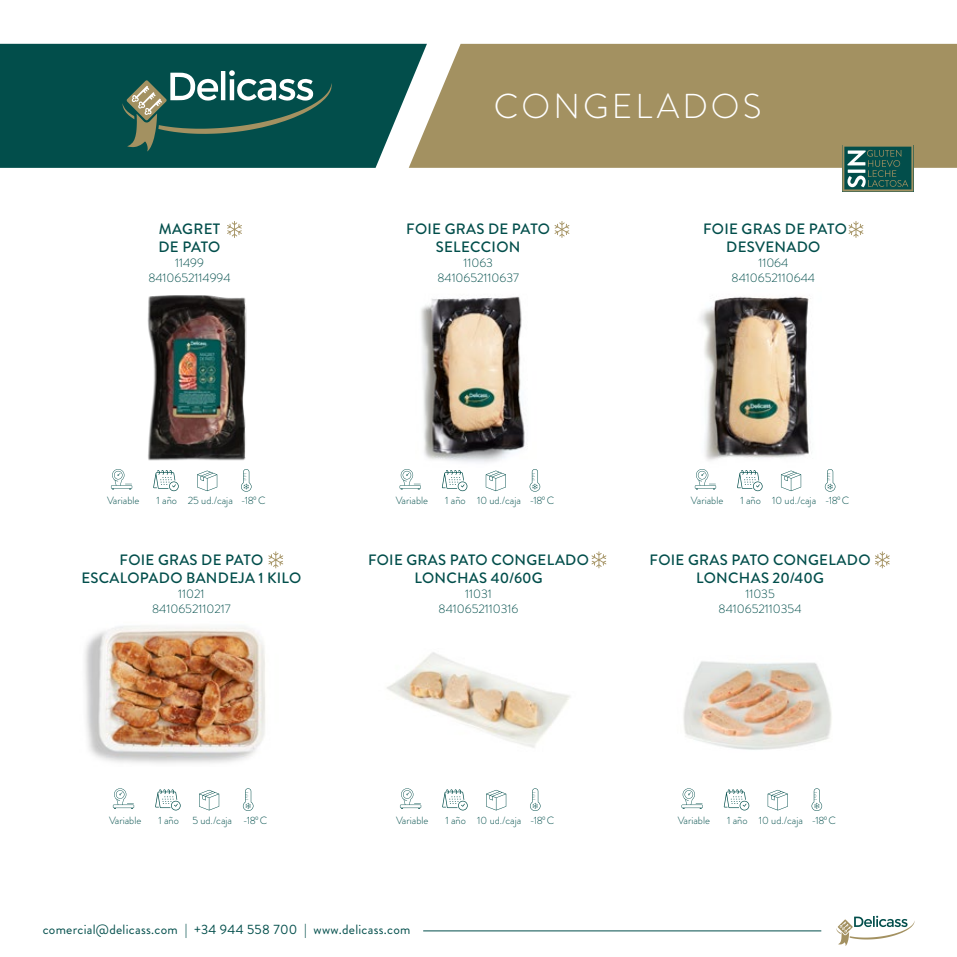
<style>
.page{position:relative;width:957px;height:957px;background:#fff}
.page>*{position:absolute;margin:0;border:0;box-sizing:border-box;transform-origin:0 0}
.t1{font:300 34.5px "Brandon Grotesque";letter-spacing:.09em;color:#fff}
.t2{font:500 15px/18px "Brandon Grotesque";letter-spacing:.02em;color:#024e4b;text-align:center}
.t3{font:13.5px "Brandon Grotesque";letter-spacing:.02em;color:#024e4b}
.t4{font:300 12.3px/15px "Brandon Grotesque";color:#024e4b;text-align:center}
.t5{font:300 10.5px "Brandon Grotesque";color:#024e4b}
</style>
<div class="page">
<div style="left:427px;top:44px;width:530px;height:124px;background:#a39161"></div>
<svg style="left:842px;top:145px;width:71px;height:46px"></svg>
<svg style="left:111px;top:469px;width:21px;height:20px"></svg>
<svg style="left:153px;top:470px;width:26px;height:21px"></svg>
<svg style="left:197px;top:470px;width:20px;height:21px"></svg>
<svg style="left:241px;top:469px;width:10px;height:23px"></svg>
<svg style="left:695px;top:469px;width:21px;height:20px"></svg>
<svg style="left:737px;top:470px;width:25px;height:21px"></svg>
<svg style="left:781px;top:470px;width:20px;height:21px"></svg>
<svg style="left:825px;top:469px;width:10px;height:23px"></svg>
<svg style="left:681px;top:788px;width:22px;height:21px"></svg>
<svg style="left:724px;top:789px;width:25px;height:21px"></svg>
<svg style="left:767px;top:790px;width:21px;height:20px"></svg>
<svg style="left:811px;top:788px;width:11px;height:23px"></svg>
<svg style="left:400px;top:788px;width:21px;height:21px"></svg>
<svg style="left:442px;top:789px;width:26px;height:21px"></svg>
<svg style="left:486px;top:790px;width:20px;height:20px"></svg>
<svg style="left:530px;top:788px;width:10px;height:23px"></svg>
<svg style="left:227px;top:221px;width:15px;height:17px"></svg>
<svg style="left:875px;top:551px;width:14px;height:17px"></svg>
<svg style="left:848px;top:221px;width:15px;height:17px"></svg>
<svg style="left:591px;top:551px;width:15px;height:17px"></svg>
<img style="left:387px;top:652px;width:183px;height:96px">
<img style="left:683px;top:661px;width:149px;height:89px">
<img style="left:147px;top:295px;width:100px;height:166px">
<img style="left:700px;top:296px;width:111px;height:165px">
<svg style="left:400px;top:469px;width:21px;height:20px"></svg>
<svg style="left:442px;top:470px;width:25px;height:21px"></svg>
<svg style="left:486px;top:470px;width:20px;height:21px"></svg>
<svg style="left:529px;top:469px;width:11px;height:23px"></svg>
<svg style="left:554px;top:221px;width:15px;height:17px"></svg>
<img style="left:421px;top:296px;width:104px;height:167px">
<svg style="left:113px;top:788px;width:21px;height:21px"></svg>
<svg style="left:155px;top:789px;width:26px;height:21px"></svg>
<svg style="left:199px;top:790px;width:20px;height:20px"></svg>
<svg style="left:243px;top:788px;width:10px;height:23px"></svg>
<svg style="left:268px;top:551px;width:15px;height:17px"></svg>
<img style="left:84px;top:626px;width:181px;height:138px">
<svg style="left:0;top:44px;width:427px;height:124px;fill:#024e4b"></svg>
<svg style="left:122px;top:70px;width:210px;height:81px"></svg>
<hr style="left:423px;top:930px;width:398px;height:1px;background:#024e4b">
<svg style="left:836px;top:915px;width:78px;height:31px"></svg>
<p class="t2" style="left:158px;top:220px;width:63px;text-align:left">MAGRET<br>DE PATO</p>
<p class="t4" style="left:148px;top:256px;width:84px">11499<br>8410652114994</p>
<h1 class="t1" style="left:494px;top:83px;width:269px">CONGELADOS</h1>
<p class="t2" style="left:406px;top:220px;width:145px">FOIE GRAS DE PATO<br>SELECCION</p>
<p class="t4" style="left:437px;top:256px;width:83px">11063<br>8410652110637</p>
<p class="t2" style="left:703px;top:220px;width:145px">FOIE GRAS DE PATO<br>DESVENADO</p>
<p class="t4" style="left:731px;top:256px;width:85px">11064<br>8410652110644</p>
<p class="t5" style="left:107px;top:493px;width:34px">Variable</p>
<p class="t5" style="left:156px;top:493px;width:110px">1 año 25 ud./caja -18º C</p>
<p class="t5" style="left:691px;top:493px;width:34px">Variable</p>
<p class="t5" style="left:740px;top:493px;width:110px">1 año 10 ud./caja -18º C</p>
<p class="t5" style="left:396px;top:493px;width:34px">Variable</p>
<p class="t5" style="left:445px;top:493px;width:110px">1 año 10 ud./caja -18º C</p>
<p class="t2" style="left:81px;top:551px;width:222px">FOIE GRAS DE PATO<br>ESCALOPADO BANDEJA 1 KILO</p>
<p class="t4" style="left:152px;top:587px;width:80px">11021<br>8410652110217</p>
<p class="t2" style="left:368px;top:551px;width:222px">FOIE GRAS PATO CONGELADO<br>LONCHAS 40/60G</p>
<p class="t4" style="left:438px;top:587px;width:81px">11031<br>8410652110316</p>
<p class="t2" style="left:649px;top:551px;width:222px">FOIE GRAS PATO CONGELADO<br>LONCHAS 20/40G</p>
<p class="t4" style="left:718px;top:587px;width:84px">11035<br>8410652110354</p>
<p class="t5" style="left:109px;top:813px;width:34px">Variable</p>
<p class="t5" style="left:158px;top:813px;width:22px">1 año</p>
<p class="t5" style="left:192px;top:813px;width:77px">5 ud./caja -18º C</p>
<p class="t5" style="left:396px;top:813px;width:34px">Variable</p>
<p class="t5" style="left:445px;top:813px;width:110px">1 año 10 ud./caja -18º C</p>
<p class="t5" style="left:677px;top:813px;width:34px">Variable</p>
<p class="t5" style="left:727px;top:813px;width:110px">1 año 10 ud./caja -18º C</p>
<p class="t3" style="left:43px;top:920px;width:369px">comercial@delicass.com | +34 944 558 700 | www.delicass.com</p>
</div>
